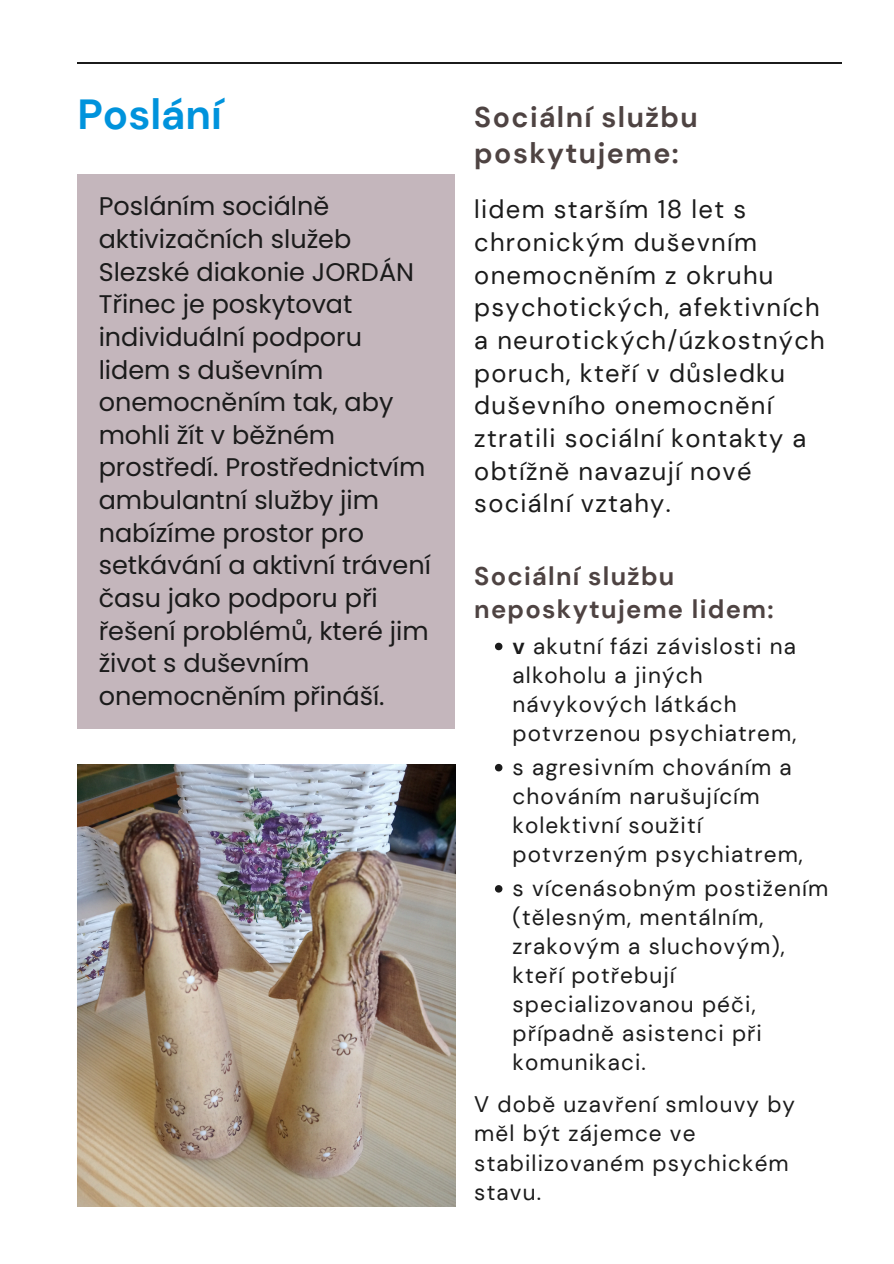
<style>
.page{position:relative;width:894px;height:1264px;background:#fff}
.page>*{position:absolute;margin:0;border:0;box-sizing:border-box;transform-origin:0 0}
.t1{font:700 42px "DM Sans";color:#0093dc}
.t2{font:700 28.5px/36px "DM Sans";letter-spacing:.05em;color:#4e4342}
.t3{font:25.5px/32.7px "Poppins";color:#1b1b1b}
.t4{font:25.5px/32.7px "DM Sans";letter-spacing:.05em;color:#1b1b1b}
.t5{font:700 25.5px/33px "DM Sans";letter-spacing:.05em;color:#4e4342}
.t6{font:22.5px/28.8px "DM Sans";letter-spacing:.05em;color:#1b1b1b}
.s1{font-weight:700}
</style>
<div class="page">
<img style="left:77px;top:764px;width:378px;height:442px">
<hr style="left:77px;top:63px;width:764px;height:1px;background:#1b1b1b">
<div style="left:77px;top:174px;width:377px;height:554px;background:#c4b6bc"></div>
<svg style="left:495px;top:642px;width:7px;height:8px"></svg>
<svg style="left:495px;top:764px;width:7px;height:7px"></svg>
<svg style="left:495px;top:885px;width:7px;height:7px"></svg>
<h4 class="t1" style="left:77px;top:87px;width:146px">Poslání</h4>
<p class="t2" style="left:474px;top:100px;width:225px">Sociální službu poskytujeme:</p>
<h2 class="t4" style="left:474px;top:193px;width:352px">lidem starším 18 let s chronickým duševním onemocněním z okruhu psychotických, afektivních a neurotických/úzkostných poruch, kteří v důsledku duševního onemocnění ztratili sociální kontakty a obtížně navazují nové sociální vztahy.</h2>
<h4 class="t3" style="left:99px;top:190px;width:333px">Posláním sociálně aktivizačních služeb<br>Slezské diakonie JORDÁN<br>Třinec je poskytovat individuální podporu lidem s duševním onemocněním tak, aby mohli žít v běžném prostředí. Prostřednictvím ambulantní služby jim nabízíme prostor pro setkávání a aktivní trávení času jako podporu při řešení problémů, které jim život s duševním onemocněním přináší.</h4>
<h3 class="t5" style="left:474px;top:559px;width:301px">Sociální službu neposkytujeme lidem:</h3>
<p class="t6" style="left:512px;top:632px;width:285px"><span class="s1">v</span> akutní fázi závislosti na alkoholu a jiných návykových látkách potvrzenou psychiatrem,</p>
<p class="t6" style="left:512px;top:753px;width:292px">s agresivním chováním a chováním narušujícím kolektivní soužití potvrzeným psychiatrem,</p>
<p class="t6" style="left:512px;top:874px;width:317px">s vícenásobným postižením (tělesným, mentálním, zrakovým a sluchovým), kteří potřebují specializovanou péči, případně asistenci při komunikaci.</p>
<p class="t6" style="left:474px;top:1089px;width:322px;line-height:29.2px">V době uzavření smlouvy by měl být zájemce ve stabilizovaném psychickém stavu.</p>
</div>
